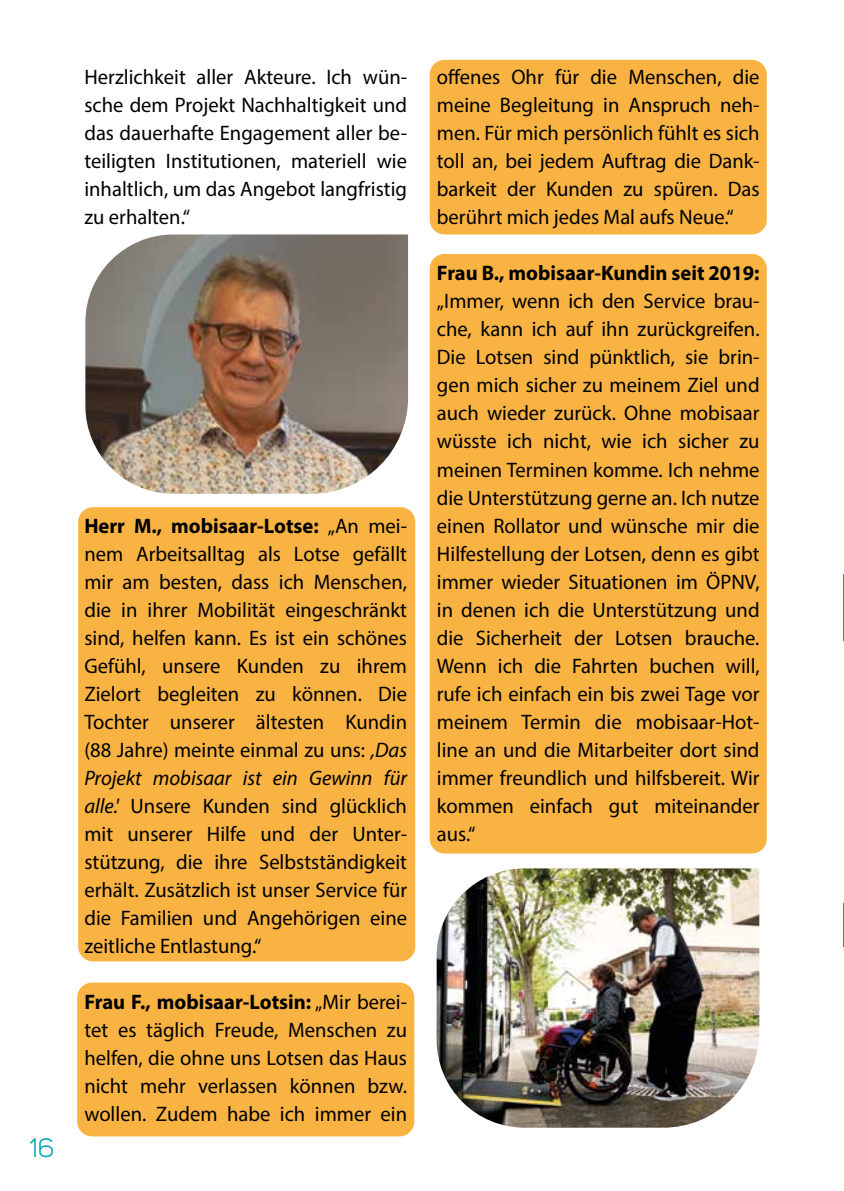
<style>
.page{position:relative;width:844px;height:1191px;background:#fff}
.page>*{position:absolute;margin:0;border:0;box-sizing:border-box;transform-origin:0 0}
.t1{font:26.25px "Uni Sans";color:#00a4b7}
.t2{font:21px/28px "Myriad Pro";color:#000;text-align:justify}
.t3{font:700 21px "Myriad Pro";color:#000}
.s1{font-weight:700}
.s2{font-style:italic}
</style>
<div class="page">
<div style="left:429px;top:254px;width:337px;height:599px;background:#f9b342;border-radius:15px"></div>
<div style="left:429px;top:60px;width:337px;height:174px;background:#f9b342;border-radius:15px"></div>
<div style="left:77px;top:982px;width:337px;height:154px;background:#f9b342;border-radius:15px"></div>
<hr style="left:843px;top:0;width:1px;height:1191px;background:#daeef3">
<div style="left:78px;top:507px;width:337px;height:454px;background:#f9b342;border-radius:15px"></div>
<img style="left:436px;top:868px;width:323px;height:259px">
<img style="left:85px;top:234px;width:323px;height:260px">
<p class="t1" style="left:30px;top:1132px;width:26px">16</p>
<p class="t2" style="left:84px;top:63px;width:324px">Herzlichkeit aller Akteure. Ich wün&shy;sche dem Projekt Nachhaltigkeit und das dauerhafte Engagement aller be&shy;teiligten Institutionen, materiell wie inhaltlich, um das Angebot langfristig zu erhalten.“</p>
<p class="t2" style="left:84px;top:511px;width:324px"><span class="s1">Herr M., mobisaar-Lotse:</span> „An mei&shy;nem Arbeitsalltag als Lotse gefällt mir am besten, dass ich Menschen, die in ihrer Mobilität eingeschränkt sind, helfen kann. Es ist ein schönes Gefühl, unsere Kunden zu ihrem Zielort begleiten zu können. Die Tochter unserer ältesten Kundin (88 Jahre) meinte einmal zu uns: <span class="s2">,Das Projekt mobisaar ist ein Gewinn für alle.'</span> Unsere Kunden sind glücklich mit unserer Hilfe und der Unter&shy;stützung, die ihre Selbstständigkeit erhält. Zusätzlich ist unser Service für die Familien und Angehörigen eine zeitliche Entlastung.“</p>
<p class="t2" style="left:84px;top:987px;width:324px"><span class="s1">Frau F., mobisaar-Lotsin:</span> „Mir berei&shy;tet es täglich Freude, Menschen zu helfen, die ohne uns Lotsen das Haus nicht mehr verlassen können bzw. wollen. Zudem habe ich immer ein</p>
<p class="t2" style="left:437px;top:63px;width:324px">offenes Ohr für die Menschen, die meine Begleitung in Anspruch neh&shy;men. Für mich persönlich fühlt es sich toll an, bei jedem Auftrag die Dank&shy;barkeit der Kunden zu spüren. Das berührt mich jedes Mal aufs Neue.“</p>
<p class="t3" style="left:437px;top:260px;width:324px">Frau B., mobisaar-Kundin seit 2019:</p>
<p class="t2" style="left:437px;top:287px;width:324px">„Immer, wenn ich den Service brau&shy;che, kann ich auf ihn zurückgreifen.<br>Die Lotsen sind pünktlich, sie brin&shy;gen mich sicher zu meinem Ziel und auch wieder zurück. Ohne mobisaar wüsste ich nicht, wie ich sicher zu meinen Terminen komme. Ich nehme die Unterstützung gerne an. Ich nutze einen Rollator und wünsche mir die Hilfestellung der Lotsen, denn es gibt immer wieder Situationen im ÖPNV, in denen ich die Unterstützung und die Sicherheit der Lotsen brauche.<br>Wenn ich die Fahrten buchen will, rufe ich einfach ein bis zwei Tage vor meinem Termin die mobisaar-Hot&shy;line an und die Mitarbeiter dort sind immer freundlich und hilfsbereit. Wir kommen einfach gut miteinander aus.“</p>
</div>
